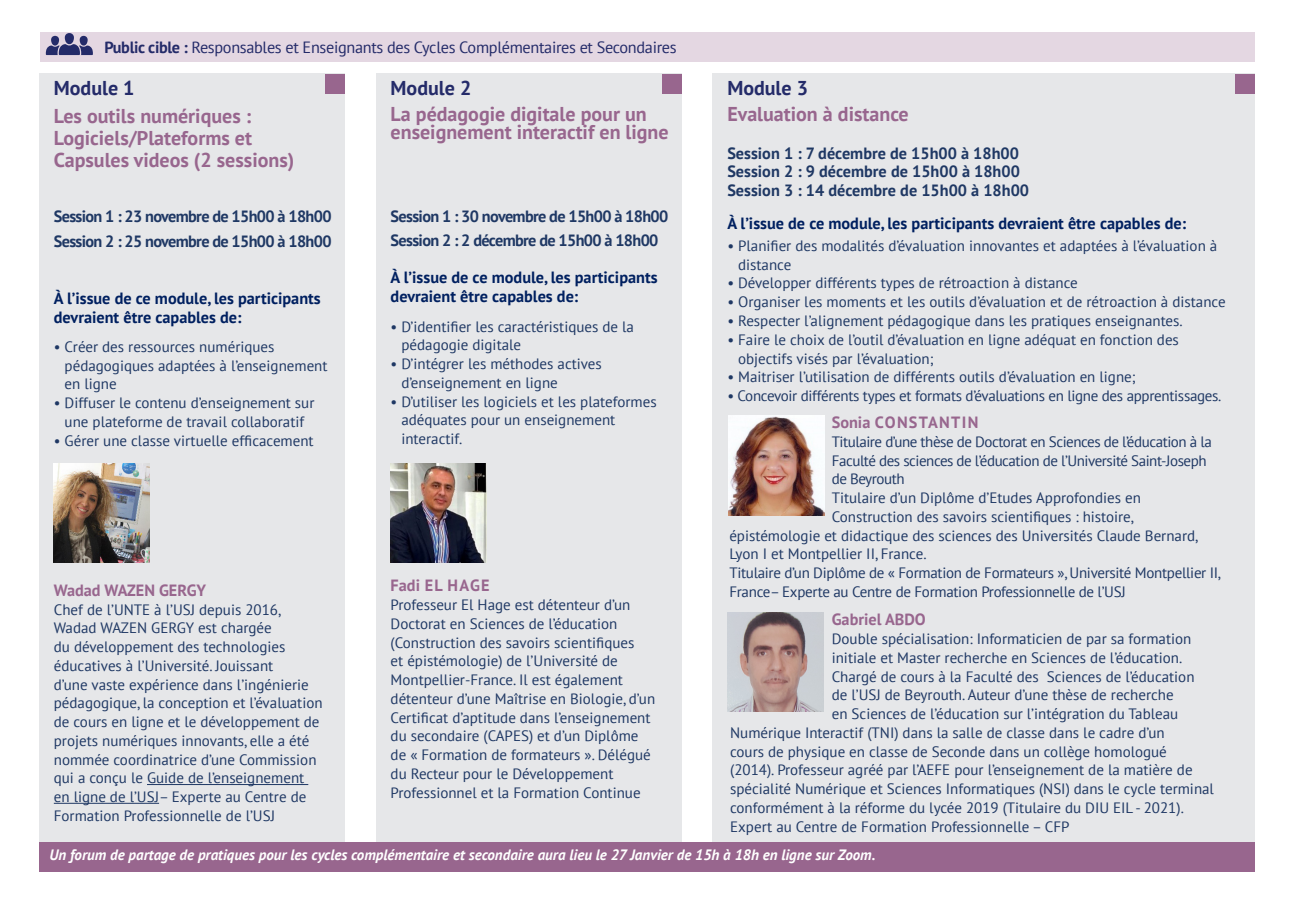
<style>
.page{position:relative;width:1294px;height:904px;background:#fff}
.page>*{position:absolute;margin:0;border:0;box-sizing:border-box;transform-origin:0 0}
.t1{font:700 20px/21.6px "PT Sans";color:#98668e}
.t2{font:700 20px "PT Sans";color:#242b69}
.t3{font:700 16.25px/18.8px "PT Sans";color:#002060}
.t4{font:700 16.25px "PT Sans";letter-spacing:-.04em;color:#1f3864}
.t5{font:700 16.25px "PT Sans";color:#1f3864}
.t6{font:16.25px "PT Sans";letter-spacing:-.02em;color:#242b69}
.No_Spacing{font:700 16.25px "PT Sans";color:#98668e}
.No_Spacing-2{font:700 16.25px "PT Sans";letter-spacing:.08em;color:#98668e}
.No_Spacing-3{font:700 16.25px "PT Sans";letter-spacing:.05em;color:#98668e}
.List_Paragraph{font:15px/18.8px "PT Sans";color:#1f3864}
.List_Paragraph-2{font:15px/18.8px "PT Sans";letter-spacing:-.02em;color:#1f3864}
.List_Paragraph-3{font:15px/18.8px "PT Sans";letter-spacing:-.03em;color:#1f3864}
.List_Paragraph-4{font:italic 700 15px "PT Sans";color:#fff}
.s1{font-weight:700}
</style>
<div class="page">
<div style="left:39px;top:74px;width:306px;height:796px;background:#e6e7e9"></div>
<div style="left:376px;top:74px;width:305px;height:791px;background:#e6e7e9"></div>
<div style="left:713px;top:74px;width:541px;height:768px;background:#e6e7e9"></div>
<hr style="left:147px;top:784px;width:161px;height:1px;background:#1f3864">
<hr style="left:54px;top:803px;width:105px;height:1px;background:#1f3864">
<img style="left:54px;top:463px;width:95px;height:99px">
<img style="left:390px;top:463px;width:96px;height:99px">
<div style="left:40px;top:32px;width:1214px;height:30px;background:#e4d7e2"></div>
<svg style="left:46px;top:33px;width:47px;height:22px"></svg>
<div style="left:325px;top:74px;width:20px;height:20px;background:#98668e"></div>
<div style="left:662px;top:74px;width:19px;height:20px;background:#98668e"></div>
<div style="left:1235px;top:74px;width:19px;height:20px;background:#98668e"></div>
<div style="left:39px;top:841px;width:1215px;height:30px;background:#98668e"></div>
<img style="left:728px;top:416px;width:96px;height:99px">
<img style="left:727px;top:612px;width:96px;height:99px">
<p class="t6" style="left:104px;top:37px;width:574px"><span class="s1">Public cible :</span> Responsables et Enseignants des Cycles Complémentaires et Secondaires</p>
<p class="t2" style="left:54px;top:74px;width:82px">Module 1</p>
<p class="t1" style="left:54px;top:105px;width:200px">Les outils numériques :<br>Logiciels/Plateforms et</p>
<p class="t1" style="left:54px;top:148px;width:242px">Capsules videos (2 sessions)</p>
<p class="t4" style="left:54px;top:206px;width:279px">Session 1 : 23 novembre de 15h00 à 18h00</p>
<p class="t4" style="left:54px;top:230px;width:279px">Session 2 : 25 novembre de 15h00 à 18h00</p>
<p class="t3" style="left:54px;top:288px;width:268px">À l’issue de ce module, les participants devraient être capables de:</p>
<p class="List_Paragraph" style="left:65px;top:337px;width:264px;text-indent:-11px">• Créer des ressources numériques pédagogiques adaptées à l’enseignement en ligne</p>
<p class="List_Paragraph" style="left:54px;top:393px;width:262px;text-align:center">• Diffuser le contenu d’enseignement sur une plateforme de travail collaboratif</p>
<p class="List_Paragraph" style="left:54px;top:431px;width:261px">• Gérer une classe virtuelle efficacement</p>
<p class="No_Spacing" style="left:54px;top:579px;width:154px">Wadad WAZEN GERGY</p>
<p class="List_Paragraph" style="left:54px;top:599px;width:270px">Chef de l’UNTE à l’USJ depuis 2016, Wadad WAZEN GERGY est chargée<br>du développement des technologies éducatives à l’Université. Jouissant<br>d’une vaste expérience dans l’ingénierie pédagogique, la conception et l’évaluation de cours en ligne et le développement de projets numériques innovants, elle a été nommée coordinatrice d’une Commission qui a conçu le Guide de l’enseignement en ligne de l’USJ– Experte au Centre de Formation Professionnelle de l’USJ</p>
<p class="t2" style="left:390px;top:74px;width:82px">Module 2</p>
<p class="t1" style="left:390px;top:104px;width:279px;line-height:18.8px">La pédagogie digitale pour un enseignement interactif en ligne</p>
<p class="t4" style="left:390px;top:205px;width:279px">Session 1 : 30 novembre de 15h00 à 18h00</p>
<p class="t4" style="left:390px;top:229px;width:269px">Session 2 : 2 décembre de 15h00 à 18h00</p>
<p class="t3" style="left:390px;top:268px;width:268px">À l’issue de ce module, les participants devraient être capables de:</p>
<p class="List_Paragraph" style="left:401px;top:316px;width:234px;text-indent:-11px">• D’identifier les caractéristiques de la pédagogie digitale</p>
<p class="List_Paragraph" style="left:401px;top:354px;width:202px;text-indent:-11px">• D’intégrer les méthodes actives d’enseignement en ligne</p>
<p class="List_Paragraph" style="left:401px;top:391px;width:257px;text-indent:-11px">• D’utiliser les logiciels et les plateformes adéquates pour un enseignement interactif.</p>
<p class="No_Spacing-3" style="left:390px;top:575px;width:101px">Fadi EL HAGE</p>
<p class="List_Paragraph" style="left:390px;top:595px;width:266px">Professeur El Hage est détenteur d’un Doctorat en Sciences de l’éducation (Construction des savoirs scientifiques<br>et épistémologie) de l’Université de Montpellier-France. Il est également détenteur d’une Maîtrise en Biologie, d’un Certificat d’aptitude dans l’enseignement du secondaire (CAPES) et d’un Diplôme de « Formation de formateurs ». Délégué du Recteur pour le Développement Professionnel et la Formation Continue</p>
<p class="t2" style="left:727px;top:75px;width:82px">Module 3</p>
<p class="t1" style="left:727px;top:103px;width:183px">Evaluation à distance</p>
<p class="t5" style="left:727px;top:142px;width:293px">Session 1 : 7 décembre de 15h00 à 18h00</p>
<p class="t5" style="left:727px;top:161px;width:294px">Session 2 : 9 décembre de 15h00 à 18h00</p>
<p class="t5" style="left:727px;top:180px;width:303px">Session 3 : 14 décembre de 15h00 à 18h00</p>
<p class="t3" style="left:727px;top:213px;width:460px">À l’issue de ce module, les participants devraient être capables de:</p>
<p class="List_Paragraph" style="left:738px;top:236px;width:480px;text-indent:-11px">• Planifier des modalités d’évaluation innovantes et adaptées à l’évaluation à distance</p>
<p class="List_Paragraph" style="left:727px;top:273px;width:352px">• Développer différents types de rétroaction à distance</p>
<p class="List_Paragraph" style="left:727px;top:292px;width:500px">• Organiser les moments et les outils d’évaluation et de rétroaction à distance</p>
<p class="List_Paragraph" style="left:727px;top:311px;width:457px">• Respecter l’alignement pédagogique dans les pratiques enseignantes.</p>
<p class="List_Paragraph" style="left:738px;top:330px;width:442px;text-indent:-11px">• Faire le choix de l’outil d’évaluation en ligne adéquat en fonction des objectifs visés par l’évaluation;</p>
<p class="List_Paragraph" style="left:727px;top:367px;width:410px">• Maitriser l’utilisation de différents outils d’évaluation en ligne;</p>
<p class="List_Paragraph-2" style="left:727px;top:386px;width:495px">• Concevoir différents types et formats d’évaluations en ligne des apprentissages.</p>
<p class="No_Spacing-2" style="left:831px;top:411px;width:148px">Sonia CONSTANTIN</p>
<p class="List_Paragraph-3" style="left:831px;top:432px;width:381px">Titulaire d’une thèse de Doctorat en Sciences de l’éducation à la<br>Faculté des sciences de l’éducation de l’Université Saint-Joseph de Beyrouth</p>
<p class="List_Paragraph" style="left:831px;top:488px;width:310px">Titulaire d’un Diplôme d’Etudes Approfondies en</p>
<p class="List_Paragraph" style="left:831px;top:507px;width:303px">Construction des savoirs scientifiques : histoire,</p>
<p class="List_Paragraph" style="left:729px;top:525px;width:470px">épistémologie et didactique des sciences des Universités Claude Bernard,</p>
<p class="List_Paragraph" style="left:729px;top:544px;width:199px">Lyon I et Montpellier II, France.</p>
<p class="List_Paragraph-2" style="left:729px;top:563px;width:493px">Titulaire d’un Diplôme de « Formation de Formateurs », Université Montpellier II,<br>France– Experte au Centre de Formation Professionnelle de l’USJ</p>
<p class="No_Spacing" style="left:831px;top:608px;width:96px">Gabriel ABDO</p>
<p class="List_Paragraph" style="left:831px;top:629px;width:361px">Double spécialisation: Informaticien de par sa formation</p>
<p class="List_Paragraph" style="left:831px;top:647px;width:352px">initiale et Master recherche en Sciences de l’éducation.</p>
<p class="List_Paragraph" style="left:831px;top:666px;width:364px">Chargé de cours à la Faculté des Sciences de l’éducation</p>
<p class="List_Paragraph" style="left:831px;top:685px;width:343px">de l’USJ de Beyrouth. Auteur d’une thèse de recherche</p>
<p class="List_Paragraph" style="left:831px;top:704px;width:348px">en Sciences de l’éducation sur l’intégration du Tableau</p>
<p class="List_Paragraph" style="left:730px;top:722px;width:436px">Numérique Interactif (TNI) dans la salle de classe dans le cadre d’un</p>
<p class="List_Paragraph" style="left:730px;top:741px;width:438px">cours de physique en classe de Seconde dans un collège homologué</p>
<p class="List_Paragraph" style="left:730px;top:760px;width:464px">(2014). Professeur agréé par l’AEFE pour l’enseignement de la matière de</p>
<p class="List_Paragraph" style="left:730px;top:779px;width:485px">spécialité Numérique et Sciences Informatiques (NSI) dans le cycle terminal</p>
<p class="List_Paragraph" style="left:730px;top:797px;width:455px">conformément à la réforme du lycée 2019 (Titulaire du DIU EIL - 2021).</p>
<p class="List_Paragraph" style="left:730px;top:816px;width:341px">Expert au Centre de Formation Professionnelle – CFP</p>
<p class="List_Paragraph-4" style="left:49px;top:845px;width:827px">Un forum de partage de pratiques pour les cycles complémentaire et secondaire aura lieu le 27 Janvier de 15h à 18h en ligne sur Zoom.</p>
</div>
